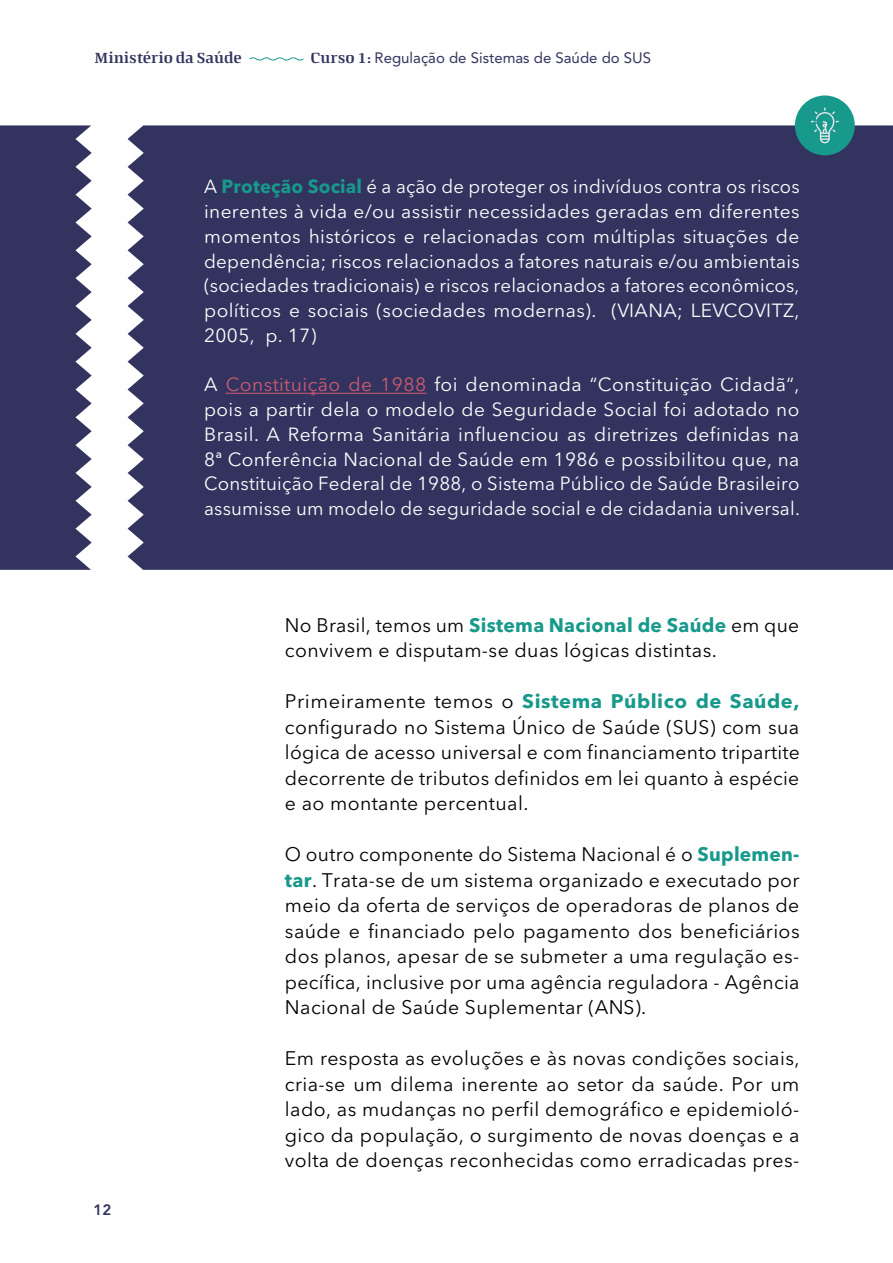
<style>
.page{position:relative;width:893px;height:1263px;background:#fff}
.page>*{position:absolute;margin:0;border:0;box-sizing:border-box;transform-origin:0 0}
.t1{font:19.5px/25.5px "Avenir Next LT Pro";letter-spacing:.02em;color:#000;text-align:justify}
.t2{font:18.9px/24.8px "Avenir Next LT Pro";letter-spacing:.01em;color:#fff;text-align:justify}
.t3{font:15px "Avenir LT Std";color:#333360}
.t4{font:600 15px "Quador Display";color:#333360}
.t5{font:800 15px "Avenir LT Std";color:#333360}
.s1{font-family:"Quador Display";font-weight:600}
.s2{font-weight:700;color:#17998b}
.s3{color:#cd5a6f}
</style>
<div class="page">
<svg style="left:249px;top:57px;width:55px;height:4px"></svg>
<div style="left:128px;top:125px;width:765px;height:445px;background:#333360"></div>
<svg style="left:0;top:125px;width:92px;height:445px;background:#44446d"></svg>
<div style="left:795px;top:95px;width:60px;height:60px;background:#17998b;border-radius:50%"></div>
<svg style="left:811px;top:108px;width:28px;height:35px"></svg>
<hr style="left:226px;top:393px;width:201px;height:1px;background:#cd5a6f">
<p class="t4" style="left:95px;top:47px;width:149px">Ministério da Saúde</p>
<p class="t3" style="left:311px;top:49px;width:342px"><span class="s1">Curso 1:</span> Regulação de Sistemas de Saúde do SUS</p>
<p class="t2" style="left:204px;top:174px;width:597px">A <span class="s2">Proteção Social</span> é a ação de proteger os indivíduos contra os riscos inerentes à vida e/ou assistir necessidades geradas em diferentes momentos históricos e relacionadas com múltiplas situações de dependência; riscos relacionados a fatores naturais e/ou ambientais (sociedades tradicionais) e riscos relacionados a fatores econômicos, políticos e sociais (sociedades modernas). (VIANA; LEVCOVITZ, 2005, p. 17)</p>
<p class="t2" style="left:204px;top:372px;width:597px">A <span class="s3">Constituição de 1988</span> foi denominada “Constituição Cidadã“, pois a partir dela o modelo de Seguridade Social foi adotado no Brasil. A Reforma Sanitária influenciou as diretrizes definidas na 8ª Conferência Nacional de Saúde em 1986 e possibilitou que, na Constituição Federal de 1988, o Sistema Público de Saúde Brasileiro assumisse um modelo de seguridade social e de cidadania universal.</p>
<p class="t5" style="left:94px;top:1201px;width:19px">12</p>
<p class="t1" style="left:285px;top:611px;width:516px">No Brasil, temos um <span class="s2">Sistema Nacional de Saúde</span> em que convivem e disputam-se duas lógicas distintas.</p>
<p class="t1" style="left:285px;top:688px;width:516px">Primeiramente temos o <span class="s2">Sistema Público de Saúde, </span>configurado no Sistema Único de Saúde (SUS) com sua lógica de acesso universal e com financiamento tripartite decorrente de tributos definidos em lei quanto à espécie e ao montante percentual.</p>
<p class="t1" style="left:285px;top:841px;width:516px">O outro componente do Sistema Nacional é o <span class="s2">Suplemen&shy;tar</span>. Trata-se de um sistema organizado e executado por meio da oferta de serviços de operadoras de planos de saúde e financiado pelo pagamento dos beneficiários dos planos, apesar de se submeter a uma regulação es&shy;pecífica, inclusive por uma agência reguladora - Agência Nacional de Saúde Suplementar (ANS).</p>
<p class="t1" style="left:285px;top:1045px;width:516px">Em resposta as evoluções e às novas condições sociais, cria-se um dilema inerente ao setor da saúde. Por um lado, as mudanças no perfil demográfico e epidemioló&shy;gico da população, o surgimento de novas doenças e a volta de doenças reconhecidas como erradicadas pres-</p>
</div>
